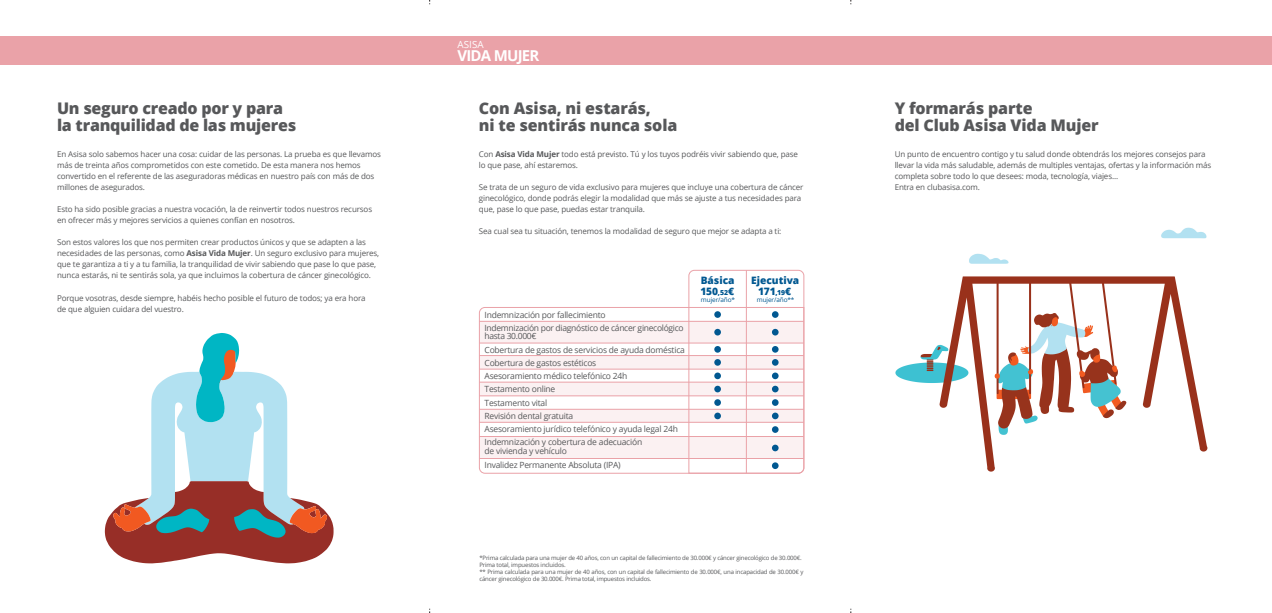
<style>
.page{position:relative;width:1272px;height:613px;background:#fff}
.page>*{position:absolute;margin:0;border:0;box-sizing:border-box;transform-origin:0 0}
.t1{font:800 16px/17px "Open Sans";letter-spacing:-.01em;color:#57585a}
.t2{font:700 15px "Open Sans";letter-spacing:-.05em;color:#fff}
.t3{font:800 10.2px/10.8px "Open Sans";color:#015891}
.t4{font:9.8px "Open Sans";color:#fff}
.t5{font:8.5px/13.2px "Open Sans";letter-spacing:-.025em;color:#57585a}
.t6{font:8px/11px "Open Sans";letter-spacing:-.015em;color:#57585a}
.t7{font:6.4px "Open Sans";letter-spacing:-.015em;color:#015891}
.t8{font:6px/7.2px "Open Sans";letter-spacing:-.025em;color:#57585a}
.s1{font-weight:700}
.s2{font-size:6.9px}
</style>
<div class="page">
<div style="left:0;top:37px;width:1271px;height:28px;background:#eaa2a8"></div>
<svg style="left:105px;top:333px;width:228px;height:230px"></svg>
<img style="left:895px;top:227px;width:313px;height:245px">
<svg style="left:688px;top:270px;width:116px;height:37px"></svg>
<svg style="left:479px;top:307px;width:325px;height:166px"></svg>
<div style="left:714px;top:311px;width:7px;height:7px;background:#015891;border-radius:50%"></div>
<div style="left:714px;top:328px;width:7px;height:7px;background:#015891;border-radius:50%"></div>
<div style="left:714px;top:346px;width:7px;height:6px;background:#015891;border-radius:50%"></div>
<div style="left:714px;top:359px;width:7px;height:6px;background:#015891;border-radius:50%"></div>
<div style="left:714px;top:372px;width:7px;height:7px;background:#015891;border-radius:50%"></div>
<div style="left:714px;top:385px;width:7px;height:7px;background:#015891;border-radius:50%"></div>
<div style="left:714px;top:399px;width:7px;height:6px;background:#015891;border-radius:50%"></div>
<div style="left:714px;top:412px;width:7px;height:7px;background:#015891;border-radius:50%"></div>
<div style="left:772px;top:412px;width:6px;height:7px;background:#015891;border-radius:50%"></div>
<div style="left:772px;top:462px;width:6px;height:7px;background:#015891;border-radius:50%"></div>
<hr style="left:479px;top:436px;width:324px;height:1px;background:#eaa2a8">
<hr style="left:479px;top:458px;width:324px;height:1px;background:#eaa2a8">
<h1 class="t1" style="left:57px;top:99px;width:241px">Un seguro creado por y para la tranquilidad de las mujeres</h1>
<p class="t6" style="left:57px;top:149px;width:325px">En Asisa solo sabemos hacer una cosa: cuidar de las personas. La prueba es que llevamos más de treinta años comprometidos con este cometido. De esta manera nos hemos convertido en el referente de las aseguradoras médicas en nuestro país con más de dos millones de asegurados.</p>
<p class="t6" style="left:57px;top:204px;width:316px">Esto ha sido posible gracias a nuestra vocación, la de reinvertir todos nuestros recursos en ofrecer más y mejores servicios a quienes confían en nosotros.</p>
<p class="t6" style="left:57px;top:237px;width:324px">Son estos valores los que nos permiten crear productos únicos y que se adapten a las necesidades de las personas, como <span class="s1">Asisa Vida Mujer</span>. Un seguro exclusivo para mujeres, que te garantiza a ti y a tu familia, la tranquilidad de vivir sabiendo que pase lo que pase, nunca estarás, ni te sentirás sola, ya que incluimos la cobertura de cáncer ginecológico.</p>
<p class="t6" style="left:57px;top:292px;width:310px">Porque vosotras, desde siempre, habéis hecho posible el futuro de todos; ya era hora de que alguien cuidara del vuestro.</p>
<p class="t4" style="left:457px;top:38px;width:28px">ASISA</p>
<h2 class="t2" style="left:457px;top:44px;width:84px">VIDA MUJER</h2>
<h1 class="t1" style="left:479px;top:99px;width:200px">Con Asisa, ni estarás,<br>ni te sentirás nunca sola</h1>
<p class="t6" style="left:479px;top:149px;width:320px">Con <span class="s1">Asisa Vida Mujer</span> todo está previsto. Tú y los tuyos podréis vivir sabiendo que, pase lo que pase, ahí estaremos.</p>
<p class="t6" style="left:479px;top:182px;width:326px">Se trata de un seguro de vida exclusivo para mujeres que incluye una cobertura de cáncer ginecológico, donde podrás elegir la modalidad que más se ajuste a tus necesidades para que, pase lo que pase, puedas estar tranquila.</p>
<p class="t6" style="left:479px;top:226px;width:304px">Sea cual sea tu situación, tenemos la modalidad de seguro que mejor se adapta a ti:</p>
<p class="t3" style="left:751px;top:274px;width:50px">Ejecutiva</p>
<p class="t7" style="left:757px;top:295px;width:39px">mujer/año**</p>
<p class="t3" style="left:700px;top:274px;width:36px">Básica<br>150<span class="s2">,52</span>€</p>
<p class="t3" style="left:758px;top:285px;width:35px">171<span class="s2">,19</span>€</p>
<p class="t7" style="left:701px;top:295px;width:36px">mujer/año*</p>
<p class="t5" style="left:484px;top:307px;width:201px">Indemnización por fallecimiento<br>Indemnización por diagnóstico de cáncer ginecológico</p>
<p class="t5" style="left:484px;top:329px;width:202px">hasta 30.000€<br>Cobertura de gastos de servicios de ayuda doméstica<br>Cobertura de gastos estéticos<br>Asesoramiento médico telefónico 24h<br>Testamento online<br>Testamento vital<br>Revisión dental gratuita<br>Asesoramiento jurídico telefónico y ayuda legal 24h<br>Indemnización y cobertura de adecuación</p>
<p class="t5" style="left:484px;top:443px;width:138px;line-height:14.3px">de vivienda y vehículo<br>Invalidez Permanente Absoluta (IPA)</p>
<p class="t8" style="left:479px;top:553px;width:325px">*Prima calculada para una mujer de 40 años, con un capital de fallecimiento de 30.000€ y cáncer ginecológico de 30.000€.<br>Prima total, impuestos incluidos.<br>** Prima calculada para una mujer de 40 años, con un capital de fallecimiento de 30.000€, una incapacidad de 30.000€ y cáncer ginecológico de 30.000€. Prima total, impuestos incluidos.</p>
<h1 class="t1" style="left:894px;top:99px;width:205px">Y formarás parte<br>del Club Asisa Vida Mujer</h1>
<p class="t6" style="left:894px;top:149px;width:318px">Un punto de encuentro contigo y tu salud donde obtendrás los mejores consejos para llevar la vida más saludable, además de multiples ventajas, ofertas y la información más completa sobre todo lo que desees: moda, tecnología, viajes...<br>Entra en clubasisa.com.</p>
</div>
